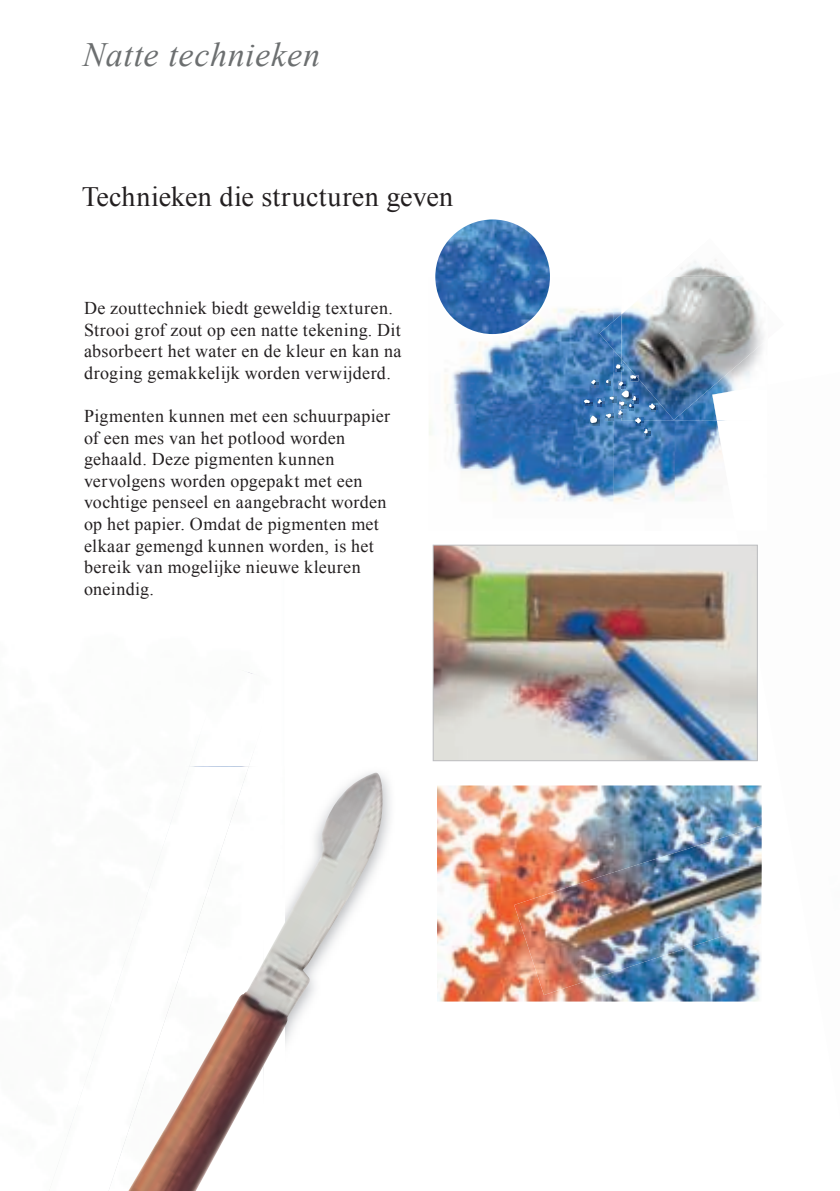
<style>
.page{position:relative;width:840px;height:1191px;background:#fff}
.page>*{position:absolute;margin:0;border:0;box-sizing:border-box;transform-origin:0 0}
.t1{font:italic 34px "Times New Roman";letter-spacing:.02em;color:#6c6f70}
.t2{font:28px "Times New Roman";letter-spacing:.005em;color:#231f20}
.t3{font:18px/21.6px "Times New Roman";letter-spacing:.02em;color:#231f20}
</style>
<div class="page">
<img style="left:736px;top:544px;width:26px;height:458px">
<img style="left:437px;top:785px;width:324px;height:216px">
<img style="left:434px;top:547px;width:321px;height:212px">
<div style="left:432px;top:545px;width:325px;height:216px;border:1px solid #bcbdc0"></div>
<img style="left:761px;top:825px;width:1px;height:52px">
<img style="left:514px;top:825px;width:247px;height:170px">
<img style="left:429px;top:294px;width:245px;height:209px">
<img style="left:674px;top:421px;width:42px;height:80px">
<img style="left:716px;top:421px;width:7px;height:38px">
<img style="left:711px;top:420px;width:14px;height:1px">
<img style="left:678px;top:259px;width:52px;height:17px">
<img style="left:599px;top:314px;width:22px;height:45px">
<img style="left:621px;top:277px;width:143px;height:143px">
<svg style="left:583px;top:364px;width:74px;height:72px;background:#4e80b4"></svg>
<img style="left:434px;top:218px;width:116px;height:117px;border-radius:58px">
<div style="left:433px;top:217px;width:118px;height:119px;border:2px solid #fff;border-radius:50%"></div>
<img style="left:128px;top:772px;width:255px;height:419px">
<h1 class="t1" style="left:83px;top:42px;width:238px">Natte technieken</h1>
<h2 class="t2" style="left:82px;top:186px;width:373px">Technieken die structuren geven</h2>
<p class="t3" style="left:84px;top:299px;width:319px">De zouttechniek biedt geweldig texturen.<br>Strooi grof zout op een natte tekening. Dit absorbeert het water en de kleur en kan na droging gemakkelijk worden verwijderd.</p>
<p class="t3" style="left:84px;top:407px;width:307px">Pigmenten kunnen met een schuurpapier of een mes van het potlood worden gehaald. Deze pigmenten kunnen vervolgens worden opgepakt met een vochtige penseel en aangebracht worden op het papier. Omdat de pigmenten met elkaar gemengd kunnen worden, is het bereik van mogelijke nieuwe kleuren oneindig.</p>
</div>
